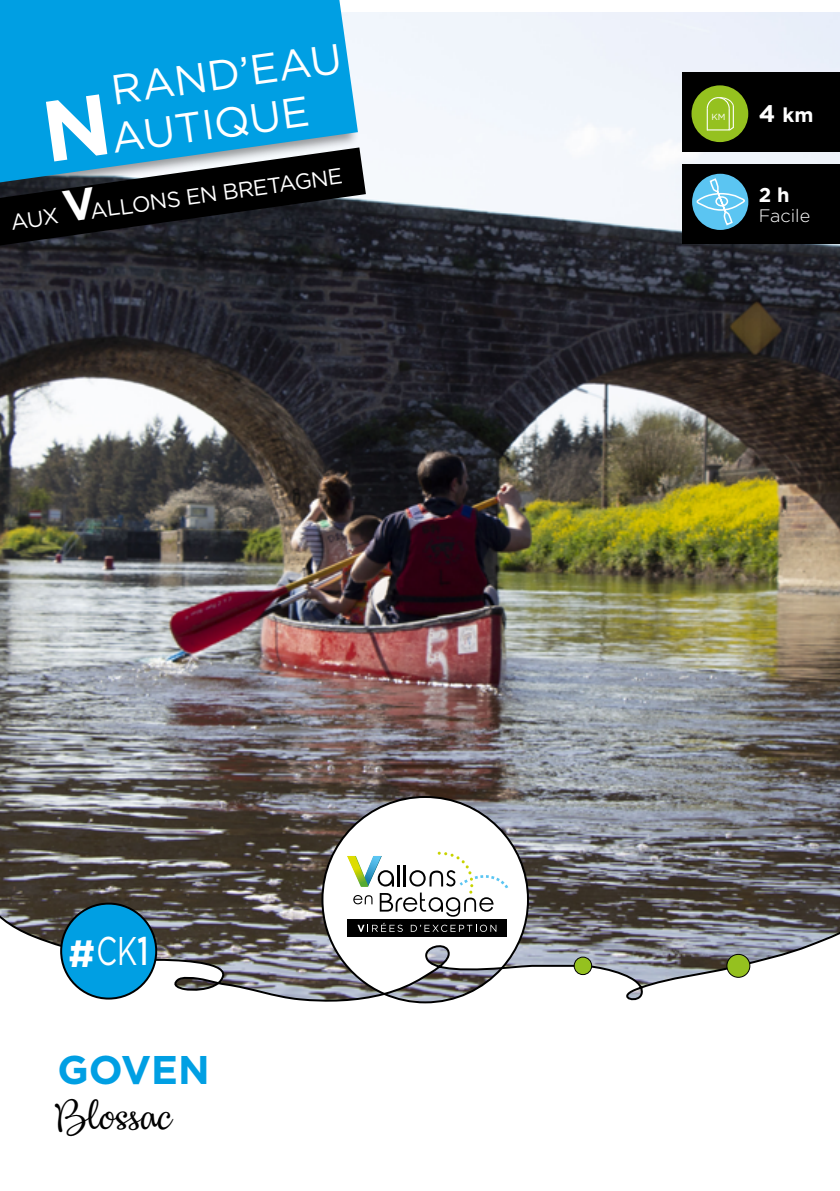
<style>
.page{position:relative;width:840px;height:1191px;background:#fff}
.page>*{position:absolute;margin:0;border:0;box-sizing:border-box;transform-origin:0 0}
.t1{font:42px/48px "Gotham";color:#fff}
.t2{font:40px "Dulcelin";color:#000}
.t3{font:700 40px "Gotham";color:#009fe3}
.t4{font:40px "Gotham";color:#fff;scale:.7 1}
.t5{font:22px "Gotham";color:#fff}
.t6{font:700 20px "Gotham";color:#fff}
.t7{font:300 18px "Gotham";color:#fff}
.t8{font:8.8px "Gotham";color:#fff}
.s1{font-weight:700;font-size:86px}
.s2{font-weight:700;font-size:44px}
.s3{font-weight:700;font-size:38px}
.s4{font-weight:500}
.s5{font-size:24px}
</style>
<div class="page">
<img style="left:0;top:12px;width:839px;height:907px">
<img style="left:1px;top:887px;width:838px;height:117px">
<svg style="left:320px;top:795px;width:209px;height:201px"></svg>
<div style="left:574px;top:957px;width:17px;height:17px;background:#95c11f;border-radius:50%"></div>
<div style="left:573px;top:956px;width:19px;height:19px;border:1px solid #000;border-radius:50%"></div>
<div style="left:726px;top:954px;width:23px;height:23px;background:#95c11f;border-radius:50%"></div>
<div style="left:726px;top:954px;width:24px;height:23px;border:1px solid #000;border-radius:50%"></div>
<div style="left:347px;top:919px;width:159px;height:17px;background:#000"></div>
<svg style="left:357px;top:922px;width:45px;height:10px"></svg>
<svg style="left:410px;top:924px;width:86px;height:8px"></svg>
<svg style="left:347px;top:851px;width:161px;height:65px"></svg>
<div style="left:0;top:0;width:358px;height:147px;background:#009fe3"></div>
<svg style="left:0;top:147px;width:366px;height:98px;background:#1e333e"></svg>
<div style="left:682px;top:72px;width:157px;height:79px;background:#000"></div>
<div style="left:682px;top:164px;width:157px;height:80px;background:#000"></div>
<svg style="left:691px;top:174px;width:56px;height:56px"></svg>
<svg style="left:695px;top:179px;width:50px;height:48px;background:#6abce0"></svg>
<div style="left:61px;top:903px;width:95px;height:95px;background:#009fe3;border-radius:50%"></div>
<div style="left:60px;top:902px;width:97px;height:97px;border:2px solid #000;border-radius:50%"></div>
<div style="left:691px;top:85px;width:56px;height:57px;background:#95c11f;border-radius:50%"></div>
<svg style="left:706px;top:97px;width:28px;height:34px"></svg>
<h1 class="t1" style="left:35px;top:76px;width:307px;text-indent:74px;rotate:-8deg">RAND’EAU<br><span class="s1">N</span>AUTIQUE</h1>
<p class="t5" style="left:9px;top:208px;width:336px;rotate:-8deg">AUX <span class="s2">V</span>ALLONS EN BRETAGNE</p>
<h2 class="t4" style="left:68px;top:925px;width:116px"><span class="s3">#</span>CK<span class="s4">1</span></h2>
<h2 class="t3" style="left:57px;top:1043px;width:153px">GOVEN</h2>
<h2 class="t2" style="left:57px;top:1090px;width:117px">Blossac</h2>
<p class="t8" style="left:711px;top:112px;width:16px">KM</p>
<p class="t6" style="left:758px;top:102px;width:56px"><span class="s5">4</span> km</p>
<p class="t6" style="left:758px;top:182px;width:32px">2 h</p>
<p class="t7" style="left:758px;top:204px;width:53px">Facile</p>
</div>
